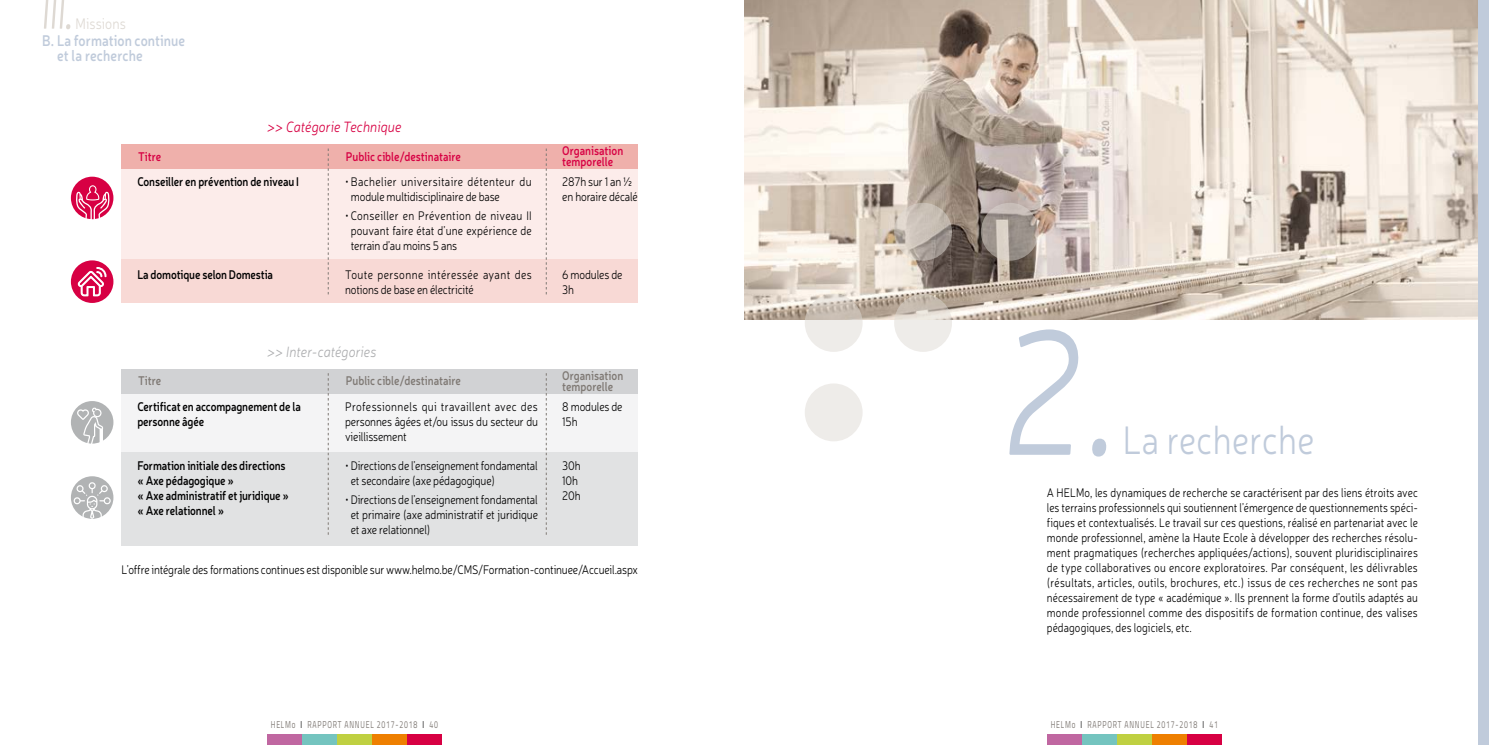
<style>
.page{position:relative;width:1489px;height:745px;background:#fff}
.page>*{position:absolute;margin:0;border:0;box-sizing:border-box;transform-origin:0 0}
.t1{font:300 179.12px "Neris";color:#c0cbdb;scale:.8 1}
.t2{font:100 64.75px "Neris";color:#ded9d3;scale:.88 1}
.t3{font:300 40px "Neris";letter-spacing:.01em;color:#c0cbdb;scale:.85 1}
.t4{font:600 15.38px/15px "Neris";letter-spacing:.005em;color:#c0cbdb;scale:.85 1}
.t5{font:300 15.38px "Neris";letter-spacing:.01em;color:#ded9d3;scale:.85 1}
.t6{font:italic 300 15px "Neris";letter-spacing:.01em;color:#d70043;scale:.85 1}
.t7{font:italic 300 15px "Neris";letter-spacing:.01em;color:#adaeb0;scale:.85 1}
.t8{font:300 12.5px/15px "Neris";letter-spacing:-.01em;color:#000;text-align:justify;scale:.83 1}
.t9{font:300 12.5px/15px "Neris";letter-spacing:-.01em;color:#000;scale:.85 1}
.t10{font:600 12.5px/15px "Neris";letter-spacing:-.01em;color:#000;scale:.85 1}
.t11{font:300 12.5px/15px "Neris";letter-spacing:.025em;color:#000;scale:.85 1}
.t12{font:600 12.5px/11.2px "Neris";color:#d70043;scale:.85 1}
.t13{font:600 12.5px/11.2px "Neris";color:#7f7974;scale:.85 1}
.t14{font:10px "Titillium";letter-spacing:.11em;color:#7f7974;scale:.7 1}
.s1{color:#000}
</style>
<div class="page">
<div style="left:1046px;top:733px;width:35px;height:11px;background:#c067a1"></div>
<div style="left:1081px;top:733px;width:35px;height:11px;background:#74c4bf"></div>
<div style="left:1116px;top:733px;width:35px;height:11px;background:#bfd041"></div>
<div style="left:1151px;top:733px;width:35px;height:11px;background:#ee7f00"></div>
<div style="left:1186px;top:733px;width:35px;height:11px;background:#d70043"></div>
<div style="left:267px;top:733px;width:35px;height:11px;background:#c067a1"></div>
<div style="left:302px;top:733px;width:35px;height:11px;background:#74c4bf"></div>
<div style="left:337px;top:733px;width:35px;height:11px;background:#bfd041"></div>
<div style="left:372px;top:733px;width:35px;height:11px;background:#ee7f00"></div>
<div style="left:407px;top:733px;width:35px;height:11px;background:#d70043"></div>
<img style="left:744px;top:0;width:734px;height:319px">
<div style="left:1478px;top:0;width:10px;height:744px;background:#c0cbdb"></div>
<div style="left:121px;top:257px;width:517px;height:45px;background:#f8d9d5"></div>
<div style="left:121px;top:448px;width:517px;height:97px;background:#e1e2e3"></div>
<div style="left:121px;top:156px;width:517px;height:103px;background:#fcecea"></div>
<div style="left:121px;top:381px;width:517px;height:70px;background:#f4f4f5"></div>
<div style="left:121px;top:144px;width:517px;height:25px;background:#efb0ab"></div>
<div style="left:121px;top:369px;width:517px;height:24px;background:#d1d2d4"></div>
<svg style="left:328px;top:148px;width:1px;height:146px"></svg>
<svg style="left:328px;top:373px;width:1px;height:161px"></svg>
<svg style="left:546px;top:148px;width:1px;height:146px"></svg>
<svg style="left:546px;top:373px;width:1px;height:161px"></svg>
<div style="left:71px;top:176px;width:42px;height:43px;background:#d70043;border-radius:50%"></div>
<svg style="left:75px;top:185px;width:35px;height:35px"></svg>
<div style="left:71px;top:260px;width:42px;height:43px;background:#d70043;border-radius:50%"></div>
<svg style="left:78px;top:267px;width:28px;height:29px"></svg>
<div style="left:71px;top:401px;width:42px;height:42px;background:#b1b3b4;border-radius:50%"></div>
<svg style="left:76px;top:407px;width:27px;height:37px"></svg>
<div style="left:71px;top:476px;width:42px;height:42px;background:#b1b3b4;border-radius:50%"></div>
<svg style="left:74px;top:482px;width:37px;height:36px"></svg>
<div style="left:804px;top:383px;width:58px;height:58px;background:#eeece9;border-radius:50%"></div>
<svg style="left:804px;top:294px;width:58px;height:57px;fill:#eeece9"></svg>
<svg style="left:894px;top:294px;width:58px;height:57px;fill:#eeece9"></svg>
<svg style="left:894px;top:203px;width:58px;height:57px"></svg>
<svg style="left:980px;top:203px;width:58px;height:57px"></svg>
<h2 class="t2" style="left:39px;top:-33px;width:48px">III.</h2>
<p class="t5" style="left:75px;top:14px;width:61px">Missions</p>
<p class="t4" style="left:57px;top:33px;width:152px;text-indent:-15px">B. La formation continue et la recherche</p>
<p class="t6" style="left:267px;top:117px;width:160px">&gt;&gt; Catégorie Technique</p>
<p class="t12" style="left:138px;top:150px;width:29px">Titre</p>
<p class="t12" style="left:346px;top:150px;width:137px">Public cible/destinataire</p>
<p class="t12" style="left:562px;top:144px;width:73px">Organisation temporelle</p>
<p class="t10" style="left:137px;top:174px;width:192px">Conseiller en prévention de niveau I</p>
<p class="t11" style="left:351px;top:174px;width:214px;text-indent:-6px">• Bachelier universitaire détenteur du module multidisciplinaire de base</p>
<p class="t9" style="left:351px;top:207px;width:214px;text-align:justify;text-indent:-6px">• Conseiller en Prévention de niveau II pouvant faire état d’une expérience de terrain d’au moins 5 ans</p>
<p class="t9" style="left:562px;top:174px;width:90px">287h sur 1 an ½ en horaire décalé</p>
<p class="t10" style="left:137px;top:266px;width:161px">La domotique selon Domestia</p>
<p class="t11" style="left:345px;top:266px;width:221px">Toute personne intéressée ayant des notions de base en électricité</p>
<p class="t9" style="left:562px;top:266px;width:72px">6 modules de<br>3h</p>
<p class="t7" style="left:267px;top:342px;width:130px">&gt;&gt; Inter-catégories</p>
<p class="t13" style="left:138px;top:374px;width:29px">Titre</p>
<p class="t13" style="left:346px;top:374px;width:137px">Public cible/destinataire</p>
<p class="t13" style="left:562px;top:369px;width:73px">Organisation temporelle</p>
<p class="t10" style="left:137px;top:398px;width:194px">Certificat en accompagnement de la personne âgée</p>
<p class="t9" style="left:345px;top:398px;width:228px;text-align:justify">Professionnels qui travaillent avec des personnes âgées et/ou issus du secteur du vieillissement</p>
<p class="t9" style="left:562px;top:398px;width:72px">8 modules de<br>15h</p>
<p class="t10" style="left:137px;top:457px;width:180px">Formation initiale des directions « Axe pédagogique »<br>« Axe administratif et juridique » « Axe relationnel »</p>
<p class="t9" style="left:351px;top:458px;width:222px;text-indent:-6px">• Directions de l’enseignement fondamental et secondaire (axe pédagogique)</p>
<p class="t9" style="left:351px;top:491px;width:222px;text-align:justify;text-indent:-6px">• Directions de l’enseignement fondamental et primaire (axe administratif et juridique et axe relationnel)</p>
<p class="t9" style="left:562px;top:458px;width:23px">30h<br>10h<br>20h</p>
<p class="t9" style="left:121px;top:561px;width:609px">L’offre intégrale des formations continues est disponible sur www.helmo.be/CMS/Formation-continuee/Accueil.aspx</p>
<h1 class="t1" style="left:999px;top:278px;width:166px">2.</h1>
<h3 class="t3" style="left:1122px;top:414px;width:227px">La recherche</h3>
<p class="t8" style="left:1046px;top:484px;width:448px">A HELMo, les dynamiques de recherche se caractérisent par des liens étroits avec les terrains professionnels qui soutiennent l’émergence de questionnements spéci&shy;fiques et contextualisés. Le travail sur ces questions, réalisé en partenariat avec le monde professionnel, amène la Haute Ecole à développer des recherches résolu&shy;ment pragmatiques (recherches appliquées/actions), souvent pluridisciplinaires de type collaboratives ou encore exploratoires. Par conséquent, les délivrables (résultats, articles, outils, brochures, etc.) issus de ces recherches ne sont pas nécessairement de type « académique ». Ils prennent la forme d’outils adaptés au monde professionnel comme des dispositifs de formation continue, des valises pédagogiques, des logiciels, etc.</p>
<p class="t14" style="left:271px;top:716px;width:240px">HELMo <span class="s1">I</span> RAPPORT ANNUEL 2017-2018 <span class="s1">I</span> 40</p>
<p class="t14" style="left:1050px;top:716px;width:240px">HELMo <span class="s1">I</span> RAPPORT ANNUEL 2017-2018 <span class="s1">I</span> 41</p>
</div>
